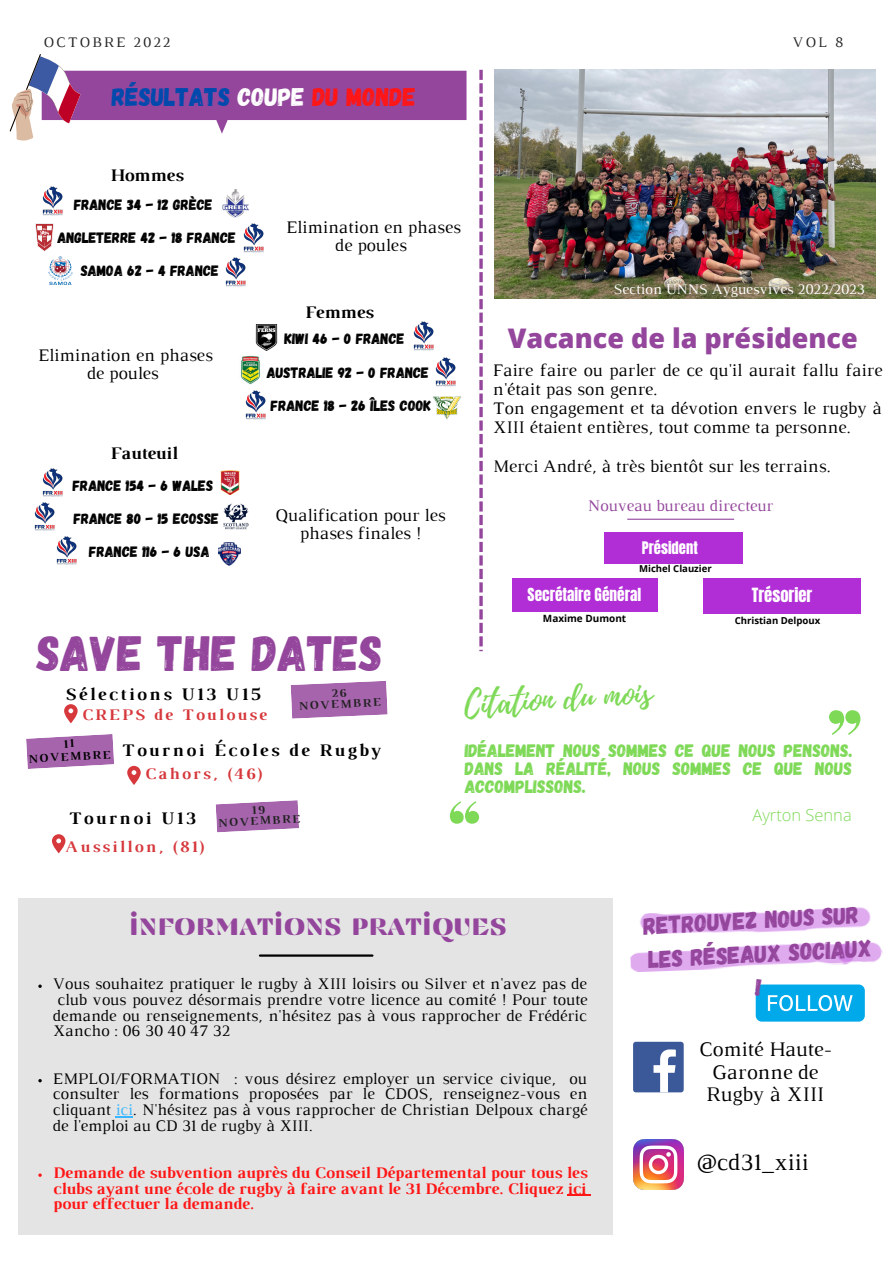
<style>
.page{position:relative;width:893px;height:1264px;background:#fff}
.page>*{position:absolute;margin:0;border:0;box-sizing:border-box;transform-origin:0 0}
.t1{font:49.5px "Gagalin";color:#94469c}
.t2{font:33.75px "Playlist Script";color:#7ed957}
.t3{font:30px "Findel Display";color:#94469c}
.t4{font:800 27px "Open Sans";color:#94469c}
.t5{font:25.5px "Gagalin";color:#004aad}
.t6{font:24.15px/33.8px "Gagalin";color:#94469c;text-align:center}
.t7{font:24.15px "Luthier";color:#000}
.t8{font:21.15px/22.5px "Luthier";color:#000;text-align:center}
.t9{font:18px/19px "Luthier";color:#000;text-align:center}
.t10{font:18px/18px "Gagalin";color:#7ed957;text-align:justify}
.t11{font:700 18px "Luthier";letter-spacing:.14em;color:#000}
.t12{font:700 18px "Luthier";color:#000}
.t13{font:16.65px "Anton";color:#fff}
.t14{font:16.5px/15.8px "Luthier";color:#000;text-align:justify}
.t15{font:700 16.5px/15.8px "Luthier";color:#ff1616;text-align:justify}
.t16{font:700 16.5px "Luthier";letter-spacing:.14em;color:#d6383c}
.t17{font:16.5px "Luthier";color:#94469c}
.t18{font:300 16.5px "Open Sans";color:#7ed957}
.t19{font:15.3px "Anton";color:#fff}
.t20{font:15px "Gagalin";color:#000}
.t21{font:15px "Luthier";color:#fff}
.t22{font:14.85px "Luthier";letter-spacing:.14em;color:#222}
.t23{font:14.7px "Anton";color:#fff}
.t24{font:700 12px/10.9px "Luthier";color:#222;text-align:center}
.t25{font:700 12px/13px "Luthier";color:#000;text-align:center}
.t26{font:700 9.9px "Open Sans";color:#000}
.t27{font:700 9.6px "Open Sans";color:#000}
.s1{color:#fff}
.s2{color:#ff1616}
.s3{color:#38b6ff}
</style>
<div class="page">
<div style="left:18px;top:897px;width:595px;height:337px;background:#e4e4e4"></div>
<hr style="left:260px;top:954px;width:112px;height:2px;background:#000">
<img style="left:633px;top:1139px;width:50px;height:50px">
<img style="left:630px;top:907px;width:252px;height:65px">
<div style="left:633px;top:1041px;width:50px;height:51px;background:#3b5998;border-radius:3px"></div>
<svg style="left:653px;top:1049px;width:22px;height:43px"></svg>
<div style="left:755px;top:984px;width:109px;height:37px;background:#00a9ea;border-radius:6px"></div>
<svg style="left:767px;top:995px;width:85px;height:16px"></svg>
<svg style="left:216px;top:800px;width:83px;height:32px;background:#b27ab7"></svg>
<svg style="left:26px;top:734px;width:88px;height:35px;background:#b37cb9"></svg>
<svg style="left:52px;top:834px;width:13px;height:19px"></svg>
<svg style="left:127px;top:765px;width:14px;height:20px"></svg>
<svg style="left:290px;top:681px;width:97px;height:37px;background:#af75b5"></svg>
<svg style="left:450px;top:801px;width:29px;height:22px"></svg>
<svg style="left:829px;top:710px;width:31px;height:25px"></svg>
<svg style="left:479px;top:70px;width:3px;height:581px"></svg>
<svg style="left:64px;top:704px;width:14px;height:19px"></svg>
<svg style="left:10px;top:54px;width:456px;height:87px"></svg>
<img style="left:42px;top:186px;width:21px;height:30px">
<img style="left:243px;top:223px;width:21px;height:30px">
<img style="left:35px;top:223px;width:19px;height:28px">
<img style="left:225px;top:257px;width:21px;height:30px">
<img style="left:48px;top:256px;width:25px;height:28px">
<img style="left:413px;top:321px;width:21px;height:30px">
<img style="left:435px;top:357px;width:21px;height:30px">
<img style="left:245px;top:390px;width:21px;height:30px">
<img style="left:42px;top:468px;width:21px;height:29px">
<img style="left:56px;top:536px;width:21px;height:29px">
<img style="left:240px;top:355px;width:20px;height:30px">
<img style="left:255px;top:324px;width:23px;height:26px">
<img style="left:433px;top:396px;width:28px;height:24px">
<img style="left:220px;top:470px;width:20px;height:25px">
<img style="left:34px;top:502px;width:21px;height:29px">
<img style="left:223px;top:503px;width:25px;height:26px">
<img style="left:218px;top:542px;width:22px;height:23px">
<img style="left:494px;top:70px;width:381px;height:228px">
<div style="left:604px;top:532px;width:138px;height:31px;background:#b12ed6"></div>
<div style="left:512px;top:578px;width:145px;height:33px;background:#b12ed6"></div>
<div style="left:703px;top:578px;width:157px;height:35px;background:#b12ed6"></div>
<hr style="left:627px;top:518px;width:107px;height:2px;background:#94469c">
<svg style="left:38px;top:1079px;width:4px;height:3px"></svg>
<svg style="left:116px;top:1116px;width:17px;height:1px"></svg>
<svg style="left:567px;top:1194px;width:23px;height:1px"></svg>
<img style="left:222px;top:189px;width:27px;height:28px">
<p class="t22" style="left:44px;top:36px;width:128px">OCTOBRE 2022</p>
<p class="t22" style="left:792px;top:36px;width:52px">VOL 8</p>
<h3 class="t5" style="left:112px;top:80px;width:306px">RÉSULTATS <span class="s1">COUPE</span> <span class="s2">DU MONDE</span></h3>
<p class="t11" style="left:110px;top:169px;width:74px">Hommes</p>
<p class="t20" style="left:74px;top:195px;width:140px">FRANCE 34 - 12 GRÈCE</p>
<p class="t20" style="left:57px;top:228px;width:180px">ANGLETERRE 42 - 18 FRANCE</p>
<p class="t20" style="left:81px;top:261px;width:140px">SAMOA 62 - 4 FRANCE</p>
<p class="t9" style="left:38px;top:347px;width:176px;line-height:18px">Elimination en phases de poules</p>
<p class="t12" style="left:110px;top:446px;width:68px">Fauteuil</p>
<p class="t20" style="left:73px;top:476px;width:142px">FRANCE 154 - 6 WALES</p>
<p class="t20" style="left:74px;top:509px;width:147px">FRANCE 80 - 15 ECOSSE</p>
<p class="t20" style="left:89px;top:542px;width:122px">FRANCE 116 - 6 USA</p>
<p class="t9" style="left:286px;top:220px;width:176px;line-height:18px">Elimination en phases de poules</p>
<p class="t11" style="left:305px;top:306px;width:70px">Femmes</p>
<p class="t20" style="left:284px;top:329px;width:122px">KIWI 46 - 0 FRANCE</p>
<p class="t20" style="left:267px;top:362px;width:164px">AUSTRALIE 92 - 0 FRANCE</p>
<p class="t20" style="left:271px;top:395px;width:162px">FRANCE 18 - 26 ÎLES COOK</p>
<p class="t9" style="left:275px;top:507px;width:172px;line-height:18px">Qualification pour les phases finales !</p>
<h1 class="t1" style="left:37px;top:621px;width:347px">SAVE THE DATES</h1>
<p class="t21" style="left:613px;top:283px;width:253px">Section UNNS Ayguesvives 2022/2023</p>
<h3 class="t4" style="left:508px;top:319px;width:351px">Vacance de la présidence</h3>
<p class="t9" style="left:493px;top:362px;width:391px;text-align:left">Faire faire ou parler de ce qu'il aurait fallu faire n'était pas son genre.<br>Ton engagement et ta dévotion envers le rugby à XIII étaient entières, tout comme ta personne.</p>
<p class="t9" style="left:493px;top:457px;width:339px">Merci André, à très bientôt sur les terrains.</p>
<p class="t17" style="left:588px;top:499px;width:187px">Nouveau bureau directeur</p>
<p class="t23" style="left:641px;top:537px;width:57px">Président</p>
<p class="t27" style="left:639px;top:562px;width:74px">Michel Clauzier</p>
<p class="t19" style="left:527px;top:583px;width:115px">Secrétaire Général</p>
<p class="t26" style="left:543px;top:611px;width:85px">Maxime Dumont</p>
<p class="t13" style="left:751px;top:583px;width:62px">Trésorier</p>
<p class="t27" style="left:734px;top:614px;width:87px">Christian Delpoux</p>
<p class="t11" style="left:65px;top:687px;width:197px">Sélections U13 U15</p>
<p class="t16" style="left:82px;top:708px;width:186px">CREPS de Toulouse</p>
<p class="t24" style="left:297px;top:690px;width:83px;rotate:-3deg">26<br>NOVEMBRE</p>
<h2 class="t2" style="left:462px;top:680px;width:190px;rotate:-4deg">Citation du mois</h2>
<p class="t25" style="left:27px;top:740px;width:83px;rotate:-3deg">11<br>NOVEMBRE</p>
<p class="t11" style="left:122px;top:743px;width:260px">Tournoi Écoles de Rugby</p>
<p class="t10" style="left:464px;top:740px;width:389px">IDÉALEMENT NOUS SOMMES CE QUE NOUS PENSONS.<br>DANS LA RÉALITÉ, NOUS SOMMES CE QUE NOUS ACCOMPLISSONS.</p>
<p class="t18" style="left:752px;top:803px;width:101px">Ayrton Senna</p>
<p class="t16" style="left:145px;top:768px;width:119px">Cahors, (46)</p>
<p class="t24" style="left:217px;top:807px;width:83px;rotate:-3deg">19<br>NOVEMBRE</p>
<p class="t11" style="left:69px;top:811px;width:128px">Tournoi U13</p>
<p class="t16" style="left:65px;top:840px;width:141px">Aussillon, (81)</p>
<h3 class="t3" style="left:129px;top:907px;width:380px">informations pratiques</h3>
<p class="t14" style="left:53px;top:977px;width:536px">Vous souhaitez pratiquer le rugby à XIII loisirs ou Silver et n'avez pas de club vous pouvez désormais prendre votre licence au comité ! Pour toute demande ou renseignements, n'hésitez pas à vous rapprocher de Frédéric Xancho : 06 30 40 47 32</p>
<p class="t14" style="left:53px;top:1071px;width:536px">EMPLOI/FORMATION : vous désirez employer un service civique, ou consulter les formations proposées par le CDOS, renseignez-vous en cliquant <span class="s3">ici</span>. N'hésitez pas à vous rapprocher de Christian Delpoux chargé de l'emploi au CD 31 de rugby à XIII.</p>
<p class="t15" style="left:53px;top:1165px;width:535px">Demande de subvention auprès du Conseil Départemental pour tous les clubs ayant une école de rugby à faire avant le 31 Décembre. Cliquez ici pour effectuer la demande.</p>
<h3 class="t6" style="left:642px;top:908px;width:229px;rotate:-3deg">RETROUVEZ NOUS SUR<br>LES RÉSEAUX SOCIAUX !</h3>
<p class="t8" style="left:699px;top:1039px;width:134px">Comité Haute-<br>Garonne de<br>Rugby à XIII</p>
<h3 class="t7" style="left:696px;top:1153px;width:114px">@cd31_xiii</h3>
</div>
